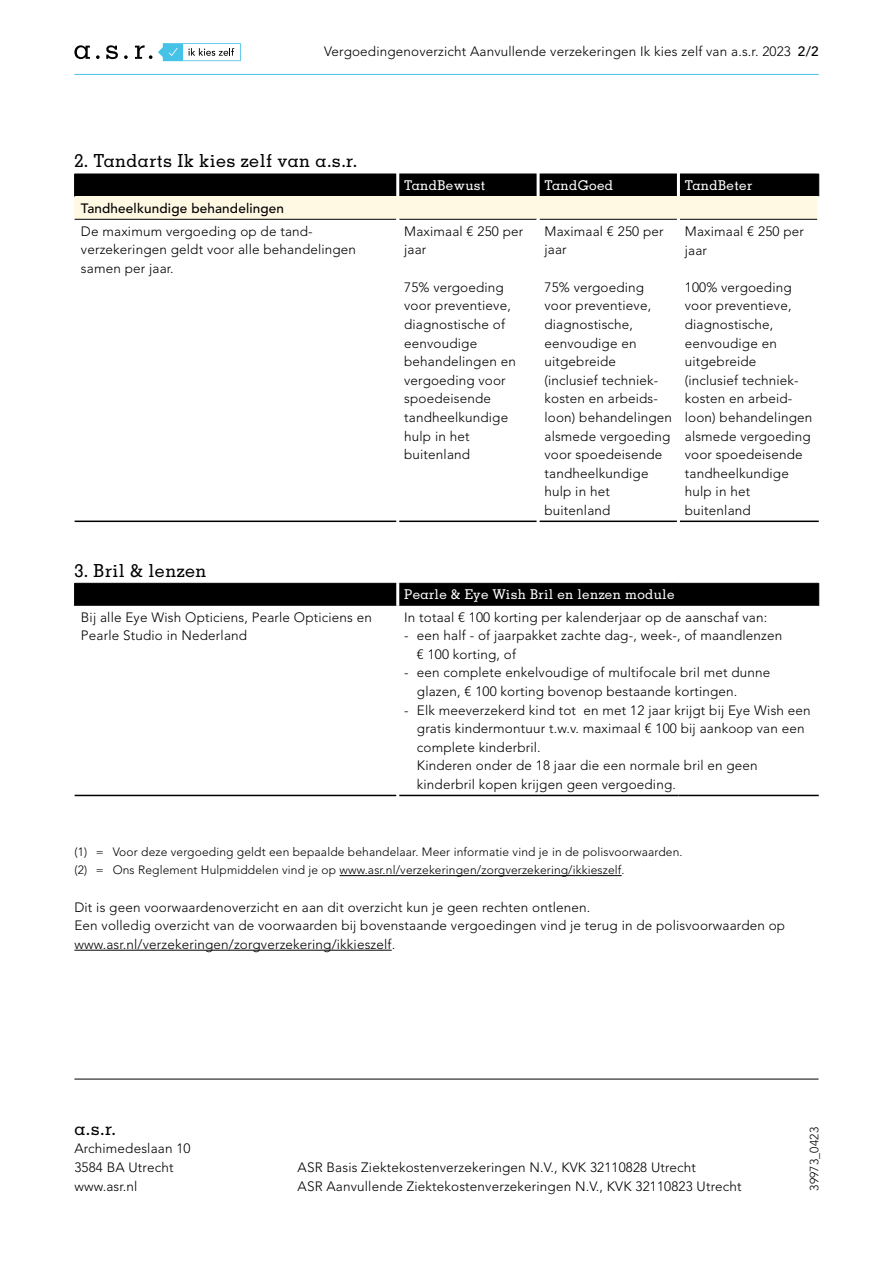
<style>
.page{position:relative;width:893px;height:1263px;background:#fff}
.page>*{position:absolute;margin:0;border:0;box-sizing:border-box;transform-origin:0 0}
.t1{font:500 18px "Memphis LT Std";letter-spacing:.025em;color:#000}
.t2{font:300 13.5px/18.6px "Avenir LT Std";letter-spacing:.01em;color:#000}
.t3{font:500 13.5px "Memphis LT Std";letter-spacing:.025em;color:#fff}
.t4{font:500 13.5px "Avenir LT Std";letter-spacing:.01em;color:#000}
.t5{font:300 12px/18.6px "Avenir LT Std";letter-spacing:.01em;color:#000}
.s1{font-weight:500}
</style>
<div class="page">
<hr style="left:340px;top:875px;width:282px;height:1px;background:#000">
<hr style="left:74px;top:950px;width:318px;height:1px;background:#000">
<div style="left:75px;top:196px;width:744px;height:23px;background:#fff8e3"></div>
<div style="left:74px;top:174px;width:745px;height:22px;background:#000"></div>
<hr style="left:75px;top:219px;width:321px;height:1px;background:#000">
<hr style="left:399px;top:219px;width:138px;height:1px;background:#000">
<hr style="left:540px;top:219px;width:137px;height:1px;background:#000">
<hr style="left:680px;top:219px;width:137px;height:1px;background:#000">
<hr style="left:396px;top:174px;width:3px;height:22px;background:#fff">
<hr style="left:537px;top:174px;width:3px;height:22px;background:#fff">
<hr style="left:677px;top:174px;width:3px;height:22px;background:#fff">
<hr style="left:817px;top:196px;width:3px;height:23px;background:#fff">
<hr style="left:75px;top:520px;width:321px;height:2px;background:#000">
<hr style="left:399px;top:520px;width:138px;height:2px;background:#000">
<hr style="left:540px;top:520px;width:137px;height:2px;background:#000">
<hr style="left:680px;top:520px;width:139px;height:2px;background:#000">
<svg style="left:74px;top:583px;width:745px;height:23px;background:#020202"></svg>
<hr style="left:396px;top:583px;width:3px;height:23px;background:#fff">
<hr style="left:75px;top:795px;width:321px;height:1px;background:#000">
<hr style="left:399px;top:795px;width:139px;height:1px;background:#000">
<hr style="left:538px;top:795px;width:140px;height:1px;background:#000">
<hr style="left:678px;top:795px;width:141px;height:1px;background:#000">
<hr style="left:74px;top:74px;width:745px;height:1px;background:#46c2e6">
<svg style="left:106px;top:45px;width:12px;height:14px"></svg>
<svg style="left:74px;top:45px;width:16px;height:14px"></svg>
<svg style="left:96px;top:55px;width:4px;height:4px"></svg>
<svg style="left:124px;top:55px;width:4px;height:4px"></svg>
<svg style="left:135px;top:45px;width:17px;height:14px"></svg>
<svg style="left:158px;top:43px;width:83px;height:18px"></svg>
<hr style="left:74px;top:1079px;width:745px;height:1px;background:#000">
<p class="t2" style="left:324px;top:42px;width:496px">Vergoedingenoverzicht Aanvullende verzekeringen Ik kies zelf van a.s.r. 2023 <span class="s1">2/2</span></p>
<h1 class="t1" style="left:74px;top:150px;width:284px">2. Tandarts Ik kies zelf van a.s.r.</h1>
<p class="t3" style="left:404px;top:177px;width:83px">TandBewust</p>
<p class="t3" style="left:544px;top:177px;width:70px">TandGoed</p>
<p class="t3" style="left:685px;top:177px;width:69px">TandBeter</p>
<p class="t4" style="left:81px;top:200px;width:205px">Tandheelkundige behandelingen</p>
<p class="t2" style="left:81px;top:222px;width:277px">De maximum vergoeding op de tand&shy;verzekeringen geldt voor alle behandelingen samen per jaar.</p>
<p class="t2" style="left:404px;top:222px;width:121px">Maximaal € 250 per jaar</p>
<p class="t2" style="left:404px;top:278px;width:113px">75% vergoeding voor preventieve, diagnostische of eenvoudige behandelingen en vergoeding voor spoedeisende tandheelkundige hulp in het buitenland</p>
<p class="t2" style="left:544px;top:222px;width:121px">Maximaal € 250 per jaar</p>
<p class="t2" style="left:544px;top:278px;width:129px">75% vergoeding voor preventieve, diagnostische, eenvoudige en uitgebreide (inclusief techniek&shy;kosten en arbeids&shy;loon) behandelingen alsmede vergoeding voor spoedeisende tandheelkundige hulp in het buitenland</p>
<p class="t2" style="left:685px;top:222px;width:121px">Maximaal € 250 per jaar</p>
<p class="t2" style="left:685px;top:278px;width:129px">100% vergoeding voor preventieve, diagnostische, eenvoudige en uitgebreide (inclusief techniek&shy;kosten en arbeid&shy;loon) behandelingen alsmede vergoeding voor spoedeisende tandheelkundige hulp in het buitenland</p>
<h1 class="t1" style="left:74px;top:559px;width:134px">3. Bril &amp; lenzen</h1>
<p class="t3" style="left:404px;top:586px;width:272px">Pearle &amp; Eye Wish Bril en lenzen module</p>
<p class="t2" style="left:81px;top:608px;width:292px">Bij alle Eye Wish Opticiens, Pearle Opticiens en<br>Pearle Studio in Nederland</p>
<p class="t2" style="left:404px;top:608px;width:365px">In totaal € 100 korting per kalenderjaar op de aanschaf van:</p>
<p class="t2" style="left:417px;top:626px;width:367px;text-indent:-13px">- een half - of jaarpakket zachte dag-, week-, of maandlenzen € 100 korting, of</p>
<p class="t2" style="left:417px;top:663px;width:355px;text-indent:-13px">- een complete enkelvoudige of multifocale bril met dunne glazen, € 100 korting bovenop bestaande kortingen.</p>
<p class="t2" style="left:417px;top:701px;width:395px;text-indent:-13px">- Elk meeverzekerd kind tot en met 12 jaar krijgt bij Eye Wish een gratis kindermontuur t.w.v. maximaal € 100 bij aankoop van een complete kinderbril.<br>Kinderen onder de 18 jaar die een normale bril en geen kinderbril kopen krijgen geen vergoeding.</p>
<p class="t5" style="left:74px;top:842px;width:610px">(1) = Voor deze vergoeding geldt een bepaalde behandelaar. Meer informatie vind je in de polisvoorwaarden. (2) = Ons Reglement Hulpmiddelen vind je op www.asr.nl/verzekeringen/zorgverzekering/ikkieszelf.</p>
<p class="t2" style="left:74px;top:898px;width:712px">Dit is geen voorwaardenoverzicht en aan dit overzicht kun je geen rechten ontlenen.<br>Een volledig overzicht van de voorwaarden bij bovenstaande vergoedingen vind je terug in de polisvoorwaarden op www.asr.nl/verzekeringen/zorgverzekering/ikkieszelf.</p>
<h1 class="t1" style="left:74px;top:1117px;width:43px">a.s.r.</h1>
<p class="t2" style="left:74px;top:1139px;width:118px">Archimedeslaan 10<br>3584 BA Utrecht www.asr.nl</p>
<p class="t2" style="left:298px;top:1158px;width:445px">ASR Basis Ziektekostenverzekeringen N.V., KVK 32110828 Utrecht<br>ASR Aanvullende Ziektekostenverzekeringen N.V., KVK 32110823 Utrecht</p>
<p class="t5" style="left:805px;top:1191px;width:65px;rotate:-90deg">39973_0423</p>
</div>
